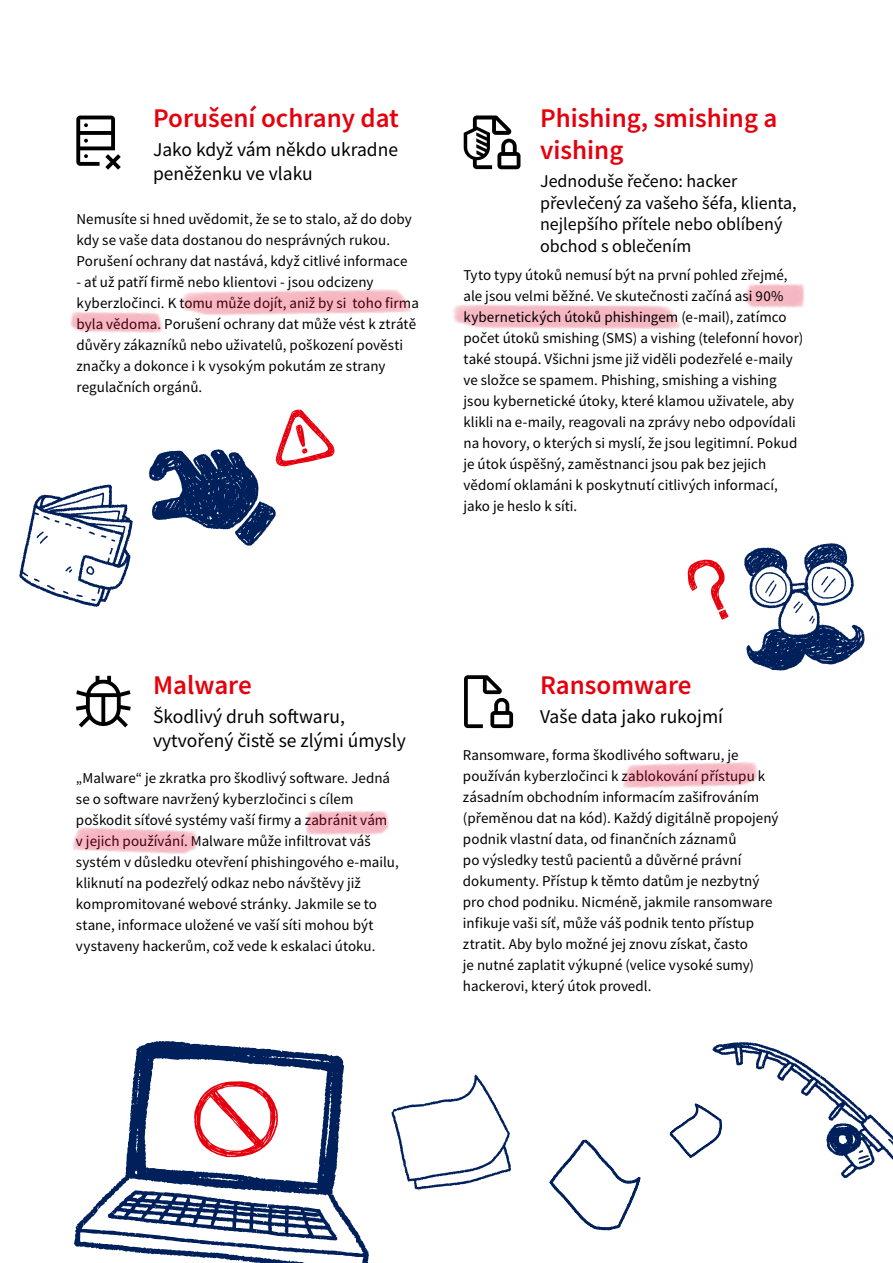
<style>
.page{position:relative;width:893px;height:1263px;background:#fff}
.page>*{position:absolute;margin:0;border:0;box-sizing:border-box;transform-origin:0 0}
.t1{font:600 27px/32.4px "Source Sans Pro";color:#e6000d}
.t2{font:19.5px/23.4px "Source Sans Pro";color:#000}
.t3{font:18px/21.6px "Source Sans Pro";color:#000}
.t4{font:15px/21px "Source Sans Pro";letter-spacing:.005em;color:#000}
</style>
<div class="page">
<img style="left:623px;top:762px;width:135px;height:26px">
<img style="left:73px;top:827px;width:124px;height:27px">
<img style="left:306px;top:811px;width:83px;height:24px">
<img style="left:70px;top:312px;width:93px;height:21px">
<img style="left:182px;top:289px;width:230px;height:26px">
<svg style="left:76px;top:116px;width:45px;height:54px"></svg>
<svg style="left:76px;top:676px;width:55px;height:52px"></svg>
<svg style="left:464px;top:115px;width:56px;height:54px"></svg>
<svg style="left:464px;top:675px;width:49px;height:53px"></svg>
<svg style="left:19px;top:484px;width:114px;height:123px"></svg>
<svg style="left:149px;top:409px;width:186px;height:137px"></svg>
<svg style="left:744px;top:543px;width:121px;height:128px"></svg>
<svg style="left:687px;top:559px;width:41px;height:61px"></svg>
<svg style="left:74px;top:1041px;width:295px;height:222px"></svg>
<svg style="left:107px;top:1190px;width:230px;height:51px"></svg>
<svg style="left:194px;top:1081px;width:84px;height:76px"></svg>
<svg style="left:391px;top:1074px;width:120px;height:116px"></svg>
<svg style="left:549px;top:1139px;width:92px;height:92px"></svg>
<svg style="left:669px;top:1042px;width:224px;height:136px"></svg>
<img style="left:453px;top:304px;width:227px;height:25px">
<img style="left:745px;top:284px;width:60px;height:24px">
<h1 class="t1" style="left:153px;top:101px;width:247px">Porušení ochrany dat</h1>
<h2 class="t2" style="left:153px;top:138px;width:246px">Jako když vám někdo ukradne peněženku ve vlaku</h2>
<p class="t4" style="left:77px;top:208px;width:337px">Nemusíte si hned uvědomit, že se to stalo, až do doby kdy se vaše data dostanou do nesprávných rukou.<br>Porušení ochrany dat nastává, když citlivé informace</p>
<p class="t4" style="left:77px;top:271px;width:344px">- ať už patří firmě nebo klientovi - jsou odcizeny kyberzločinci. K tomu může dojít, aniž by si toho firma byla vědoma. Porušení ochrany dat může vést k ztrátě důvěry zákazníků nebo uživatelů, poškození pověsti značky a dokonce i k vysokým pokutám ze strany regulačních orgánů.</p>
<h1 class="t1" style="left:540px;top:101px;width:239px">Phishing, smishing a vishing</h1>
<p class="t3" style="left:540px;top:170px;width:258px">Jednoduše řečeno: hacker převlečený za vašeho šéfa, klienta, nejlepšího přítele nebo oblíbený obchod s oblečením</p>
<p class="t4" style="left:463px;top:264px;width:341px">Tyto typy útoků nemusí být na první pohled zřejmé, ale jsou velmi běžné. Ve skutečnosti začíná asi 90% kybernetických útoků phishingem (e-mail), zatímco počet útoků smishing (SMS) a vishing (telefonní hovor) také stoupá. Všichni jsme již viděli podezřelé e-maily ve složce se spamem. Phishing, smishing a vishing jsou kybernetické útoky, které klamou uživatele, aby klikli na e-maily, reagovali na zprávy nebo odpovídali na hovory, o kterých si myslí, že jsou legitimní. Pokud je útok úspěšný, zaměstnanci jsou pak bez jejich vědomí oklamáni k poskytnutí citlivých informací, jako je heslo k síti.</p>
<h1 class="t1" style="left:153px;top:668px;width:100px">Malware</h1>
<h2 class="t2" style="left:153px;top:705px;width:254px">Škodlivý druh softwaru, vytvořený čistě se zlými úmysly</h2>
<p class="t4" style="left:76px;top:768px;width:324px">„Malware“ je zkratka pro škodlivý software. Jedná se o software navržený kyberzločinci s cílem poškodit síťové systémy vaší firmy a zabránit vám<br>v jejich používání. Malware může infiltrovat váš systém v důsledku otevření phishingového e-mailu, kliknutí na podezřelý odkaz nebo návštěvy již kompromitované webové stránky. Jakmile se to stane, informace uložené ve vaší síti mohou být vystaveny hackerům, což vede k eskalaci útoku.</p>
<h1 class="t1" style="left:540px;top:668px;width:153px">Ransomware</h1>
<h2 class="t2" style="left:540px;top:705px;width:184px">Vaše data jako rukojmí</h2>
<p class="t4" style="left:463px;top:744px;width:317px">Ransomware, forma škodlivého softwaru, je používán kyberzločinci k zablokování přístupu k zásadním obchodním informacím zašifrováním (přeměnou dat na kód). Každý digitálně propojený podnik vlastní data, od finančních záznamů<br>po výsledky testů pacientů a důvěrné právní dokumenty. Přístup k těmto datům je nezbytný pro chod podniku. Nicméně, jakmile ransomware infikuje vaši síť, může váš podnik tento přístup ztratit. Aby bylo možné jej znovu získat, často<br>je nutné zaplatit výkupné (velice vysoké sumy) hackerovi, který útok provedl.</p>
</div>
